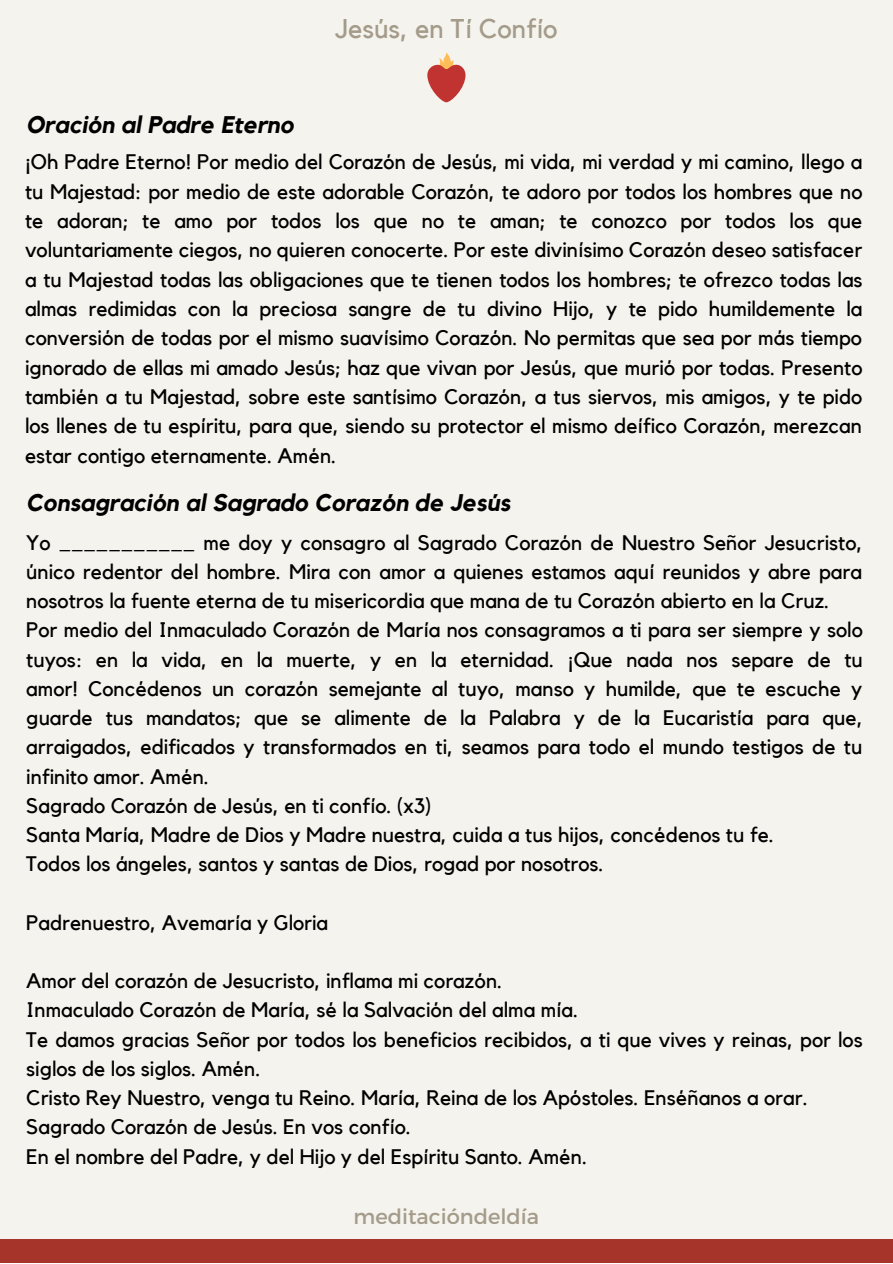
<style>
.page{position:relative;width:893px;height:1264px;background:#fff}
.page>*{position:absolute;margin:0;border:0;box-sizing:border-box;transform-origin:0 0}
.t1{font:27px "Kollektif";color:#a49b8a}
.t2{font:italic 700 24px "Kollektif";color:#000}
.t3{font:21px/29.2px "Kollektif";color:#000;text-align:justify}
.t4{font:21px "Montserrat";color:#a49b8a}
</style>
<div class="page">
<div style="left:0;top:0;width:892px;height:1262px;background:#f4f3ed"></div>
<div style="left:0;top:1238px;width:892px;height:24px;background:#a6342a"></div>
<svg style="left:427px;top:52px;width:38px;height:50px"></svg>
<p class="t2" style="left:26px;top:114px;width:269px">Oración al Padre Eterno</p>
<p class="t1" style="left:335px;top:16px;width:223px">Jesús, en Tí Confío</p>
<p class="t3" style="left:25px;top:148px;width:839px">¡Oh Padre Eterno! Por medio del Corazón de Jesús, mi vida, mi verdad y mi camino, llego a tu Majestad: por medio de este adorable Corazón, te adoro por todos los hombres que no te adoran; te amo por todos los que no te aman; te conozco por todos los que voluntariamente ciegos, no quieren conocerte. Por este divinísimo Corazón deseo satisfacer a tu Majestad todas las obligaciones que te tienen todos los hombres; te ofrezco todas las almas redimidas con la preciosa sangre de tu divino Hijo, y te pido humildemente la conversión de todas por el mismo suavísimo Corazón. No permitas que sea por más tiempo ignorado de ellas mi amado Jesús; haz que vivan por Jesús, que murió por todas. Presento también a tu Majestad, sobre este santísimo Corazón, a tus siervos, mis amigos, y te pido los llenes de tu espíritu, para que, siendo su protector el mismo deífico Corazón, merezcan estar contigo eternamente. Amén.</p>
<p class="t2" style="left:26px;top:491px;width:485px">Consagración al Sagrado Corazón de Jesús</p>
<p class="t3" style="left:26px;top:528px;width:837px">Yo ___________ me doy y consagro al Sagrado Corazón de Nuestro Señor Jesucristo, único redentor del hombre. Mira con amor a quienes estamos aquí reunidos y abre para nosotros la fuente eterna de tu misericordia que mana de tu Corazón abierto en la Cruz.</p>
<p class="t3" style="left:26px;top:616px;width:837px">Por medio del Inmaculado Corazón de María nos consagramos a ti para ser siempre y solo tuyos: en la vida, en la muerte, y en la eternidad. ¡Que nada nos separe de tu amor! Concédenos un corazón semejante al tuyo, manso y humilde, que te escuche y guarde tus mandatos; que se alimente de la Palabra y de la Eucaristía para que, arraigados, edificados y transformados en ti, seamos para todo el mundo testigos de tu infinito amor. Amén.</p>
<p class="t3" style="left:26px;top:791px;width:407px">Sagrado Corazón de Jesús, en ti confío. (x3)</p>
<p class="t3" style="left:26px;top:821px;width:749px">Santa María, Madre de Dios y Madre nuestra, cuida a tus hijos, concédenos tu fe.</p>
<p class="t3" style="left:26px;top:850px;width:579px">Todos los ángeles, santos y santas de Dios, rogad por nosotros.</p>
<p class="t3" style="left:26px;top:908px;width:303px">Padrenuestro, Avemaría y Gloria</p>
<p class="t3" style="left:26px;top:967px;width:477px">Amor del corazón de Jesucristo, inflama mi corazón.</p>
<p class="t3" style="left:26px;top:996px;width:553px">Inmaculado Corazón de María, sé la Salvación del alma mía.</p>
<p class="t3" style="left:26px;top:1025px;width:837px">Te damos gracias Señor por todos los beneficios recibidos, a ti que vives y reinas, por los siglos de los siglos. Amén.</p>
<p class="t3" style="left:26px;top:1084px;width:782px">Cristo Rey Nuestro, venga tu Reino. María, Reina de los Apóstoles. Enséñanos a orar.</p>
<p class="t3" style="left:26px;top:1113px;width:386px">Sagrado Corazón de Jesús. En vos confío.</p>
<p class="t3" style="left:26px;top:1142px;width:562px">En el nombre del Padre, y del Hijo y del Espíritu Santo. Amén.</p>
<p class="t4" style="left:353px;top:1202px;width:187px">meditacióndeldía</p>
</div>
